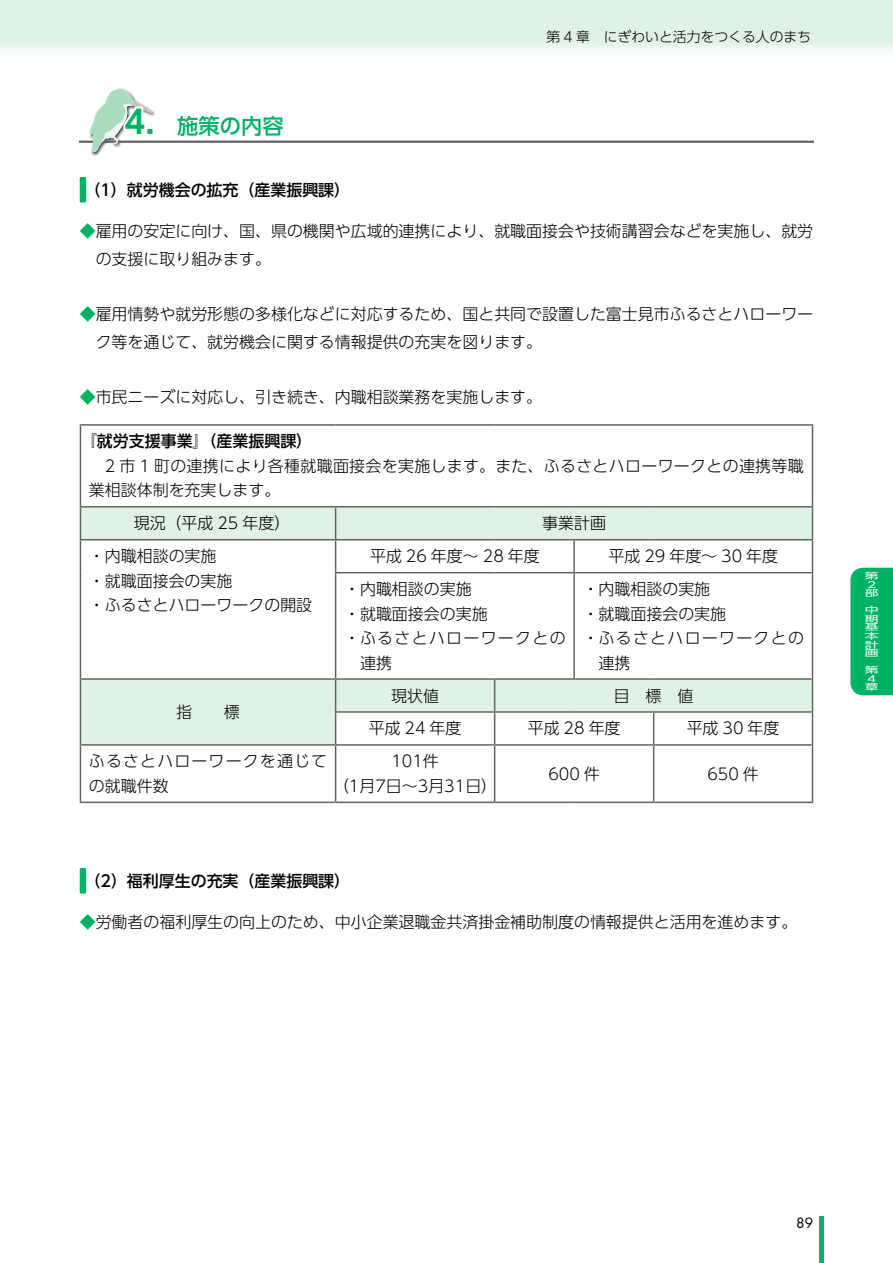
<style>
.page{position:relative;width:893px;height:1263px;background:#fff}
.page>*{position:absolute;margin:0;border:0;box-sizing:border-box;transform-origin:0 0}
.t1{font:500 21.3px "UD Shin Go Pro";color:#00b263}
.t2{font:300 15.9px/24.5px "UD Shin Go Pro";color:#000}
.t3{font:300 15.9px/24.5px "UD Shin Go Pro";letter-spacing:.02em;color:#000}
.t4{font:500 15.9px "UD Shin Go Pro";color:#000}
.t5{font:300 15.9px "UD Shin Go Pro";letter-spacing:.08em;color:#000}
.t6{font:300 15.9px/24.5px "UD Shin Go Pro";letter-spacing:.07em;color:#000}
.t7{font:300 13.8px "UD Shin Go Pro";color:#000}
.t8{font:13.8px "Futura";color:#000}
.t9{font:8.55px/8.6px "UD Shin Go Pro";color:#fff;scale:1.61 1}
.s1{font-family:"UD Shin Go Pro De";font-weight:700;font-size:31.95px}
.s2{color:#00b263}
.s3{font-weight:500}
</style>
<div class="page">
<div style="left:0;top:0;width:893px;height:60px;background:linear-gradient(to bottom,#d8efdf,#f3faf5)"></div>
<hr style="left:820px;top:1216px;width:4px;height:47px;background:#00b263">
<div style="left:850px;top:568px;width:43px;height:127px;background:#00b263"></div>
<img style="left:88px;top:110px;width:69px;height:46px">
<hr style="left:80px;top:141px;width:25px;height:2px;background:#636363">
<hr style="left:113px;top:141px;width:700px;height:2px;background:#636363">
<svg style="left:90px;top:88px;width:62px;height:64px"></svg>
<svg style="left:172px;top:140px;width:126px;height:3px"></svg>
<div style="left:80px;top:177px;width:6px;height:26px;background:#00b263;border-radius:2px"></div>
<svg style="left:81px;top:507px;width:731px;height:237px"></svg>
<hr style="left:80px;top:424px;width:256px;height:2px;background:#636363">
<hr style="left:80px;top:426px;width:1px;height:80px;background:#636363">
<hr style="left:336px;top:424px;width:159px;height:2px;background:#636363">
<hr style="left:495px;top:424px;width:79px;height:2px;background:#636363">
<hr style="left:574px;top:424px;width:80px;height:2px;background:#636363">
<hr style="left:654px;top:424px;width:159px;height:2px;background:#636363">
<hr style="left:812px;top:426px;width:1px;height:80px;background:#636363">
<hr style="left:80px;top:506px;width:256px;height:1px;background:#636363">
<hr style="left:80px;top:507px;width:1px;height:32px;background:#636363">
<hr style="left:336px;top:506px;width:159px;height:1px;background:#636363">
<hr style="left:335px;top:507px;width:1px;height:32px;background:#636363">
<hr style="left:495px;top:506px;width:79px;height:1px;background:#636363">
<hr style="left:574px;top:506px;width:80px;height:1px;background:#636363">
<hr style="left:654px;top:506px;width:159px;height:1px;background:#636363">
<hr style="left:812px;top:507px;width:1px;height:32px;background:#636363">
<hr style="left:80px;top:539px;width:256px;height:1px;background:#636363">
<hr style="left:80px;top:540px;width:1px;height:33px;background:#636363">
<hr style="left:80px;top:573px;width:1px;height:105px;background:#636363">
<hr style="left:80px;top:678px;width:256px;height:2px;background:#636363">
<hr style="left:80px;top:680px;width:1px;height:32px;background:#636363">
<hr style="left:80px;top:712px;width:1px;height:32px;background:#636363">
<hr style="left:80px;top:744px;width:256px;height:2px;background:#636363">
<hr style="left:80px;top:746px;width:1px;height:55px;background:#636363">
<hr style="left:80px;top:801px;width:256px;height:2px;background:#636363">
<hr style="left:336px;top:539px;width:159px;height:1px;background:#636363">
<hr style="left:335px;top:540px;width:1px;height:32px;background:#636363">
<hr style="left:495px;top:539px;width:79px;height:1px;background:#636363">
<hr style="left:574px;top:539px;width:80px;height:1px;background:#636363">
<hr style="left:573px;top:540px;width:2px;height:32px;background:#636363">
<hr style="left:654px;top:539px;width:159px;height:1px;background:#636363">
<hr style="left:812px;top:540px;width:1px;height:32px;background:#636363">
<hr style="left:335px;top:572px;width:160px;height:1px;background:#636363">
<hr style="left:335px;top:573px;width:1px;height:105px;background:#636363">
<hr style="left:495px;top:572px;width:79px;height:1px;background:#636363">
<hr style="left:574px;top:572px;width:80px;height:1px;background:#636363">
<hr style="left:573px;top:573px;width:2px;height:105px;background:#636363">
<hr style="left:654px;top:572px;width:159px;height:1px;background:#636363">
<hr style="left:812px;top:573px;width:1px;height:105px;background:#636363">
<hr style="left:336px;top:678px;width:159px;height:2px;background:#636363">
<hr style="left:335px;top:680px;width:1px;height:31px;background:#636363">
<hr style="left:495px;top:678px;width:79px;height:2px;background:#636363">
<hr style="left:494px;top:680px;width:1px;height:31px;background:#636363">
<hr style="left:574px;top:678px;width:80px;height:2px;background:#636363">
<hr style="left:654px;top:678px;width:159px;height:2px;background:#636363">
<hr style="left:812px;top:680px;width:1px;height:31px;background:#636363">
<hr style="left:335px;top:711px;width:160px;height:2px;background:#636363">
<hr style="left:335px;top:713px;width:1px;height:31px;background:#636363">
<hr style="left:495px;top:711px;width:79px;height:2px;background:#636363">
<hr style="left:494px;top:713px;width:1px;height:31px;background:#636363">
<hr style="left:574px;top:711px;width:80px;height:2px;background:#636363">
<hr style="left:654px;top:711px;width:159px;height:2px;background:#636363">
<hr style="left:653px;top:713px;width:1px;height:31px;background:#636363">
<hr style="left:812px;top:713px;width:1px;height:31px;background:#636363">
<hr style="left:336px;top:744px;width:159px;height:2px;background:#636363">
<hr style="left:335px;top:746px;width:1px;height:55px;background:#636363">
<hr style="left:495px;top:744px;width:79px;height:2px;background:#636363">
<hr style="left:494px;top:746px;width:1px;height:55px;background:#636363">
<hr style="left:574px;top:744px;width:80px;height:2px;background:#636363">
<hr style="left:654px;top:744px;width:159px;height:2px;background:#636363">
<hr style="left:653px;top:746px;width:1px;height:55px;background:#636363">
<hr style="left:812px;top:746px;width:1px;height:55px;background:#636363">
<hr style="left:336px;top:801px;width:159px;height:2px;background:#636363">
<hr style="left:495px;top:801px;width:79px;height:2px;background:#636363">
<hr style="left:574px;top:801px;width:80px;height:2px;background:#636363">
<hr style="left:654px;top:801px;width:159px;height:2px;background:#636363">
<div style="left:80px;top:868px;width:6px;height:25px;background:#00b263;border-radius:2px"></div>
<p class="t1" style="left:124px;top:109px;width:161px"><span class="s1">4．</span>施策の内容</p>
<p class="t7" style="left:546px;top:26px;width:266px">第 4 章　にぎわいと活力をつくる人のまち</p>
<p class="t4" style="left:85px;top:177px;width:267px">（1）就労機会の拡充（産業振興課）</p>
<p class="t2" style="left:96px;top:217px;width:719px;line-height:27.6px;text-indent:-16px"><span class="s2">◆</span>雇用の安定に向け、国、県の機関や広域的連携により、就職面接会や技術講習会などを実施し、就労の支援に取り組みます。</p>
<p class="t2" style="left:96px;top:300px;width:719px;line-height:27.6px;text-indent:-16px"><span class="s2">◆</span>雇用情勢や就労形態の多様化などに対応するため、国と共同で設置した富士見市ふるさとハローワーク等を通じて、就労機会に関する情報提供の充実を図ります。</p>
<p class="t2" style="left:80px;top:384px;width:464px"><span class="s2">◆</span>市民ニーズに対応し、引き続き、内職相談業務を実施します。</p>
<p class="t3" style="left:89px;top:429px;width:716px;text-indent:-8px"><span class="s3">『就労支援事業』（産業振興課）<br></span>　2 市 1 町の連携により各種就職面接会を実施します。また、ふるさとハローワークとの連携等職業相談体制を充実します。</p>
<p class="t2" style="left:134px;top:510px;width:158px">現況（平成 25 年度）</p>
<p class="t2" style="left:542px;top:510px;width:65px">事業計画</p>
<p class="t2" style="left:89px;top:543px;width:225px">・内職相談の実施<br>・就職面接会の実施<br>・ふるさとハローワークの開設</p>
<p class="t2" style="left:370px;top:543px;width:171px">平成 26 年度〜 28 年度</p>
<p class="t2" style="left:608px;top:543px;width:171px">平成 29 年度〜 30 年度</p>
<p class="t2" style="left:583px;top:576px;width:129px">・内職相談の実施</p>
<p class="t2" style="left:583px;top:601px;width:145px">・就職面接会の実施</p>
<p class="t5" style="left:583px;top:625px;width:223px">・ふるさとハローワークとの</p>
<p class="t2" style="left:599px;top:650px;width:33px">連携</p>
<p class="t2" style="left:344px;top:576px;width:129px">・内職相談の実施</p>
<p class="t2" style="left:344px;top:601px;width:145px">・就職面接会の実施</p>
<p class="t5" style="left:344px;top:625px;width:223px">・ふるさとハローワークとの</p>
<p class="t2" style="left:360px;top:650px;width:33px">連携</p>
<p class="t2" style="left:176px;top:699px;width:65px">指　　標</p>
<p class="t2" style="left:391px;top:683px;width:49px">現状値</p>
<p class="t2" style="left:614px;top:683px;width:81px">目　標　値</p>
<p class="t2" style="left:369px;top:716px;width:94px">平成 24 年度</p>
<p class="t2" style="left:528px;top:716px;width:94px">平成 28 年度</p>
<p class="t2" style="left:687px;top:716px;width:94px">平成 30 年度</p>
<p class="t6" style="left:89px;top:749px;width:240px">ふるさとハローワークを通じての就職件数</p>
<p class="t2" style="left:333px;top:749px;width:166px;text-align:center">101件<br>（1月7日〜3月31日）</p>
<p class="t2" style="left:548px;top:761px;width:53px">600 件</p>
<p class="t2" style="left:707px;top:761px;width:53px">650 件</p>
<p class="t4" style="left:85px;top:868px;width:267px">（2）福利厚生の充実（産業振興課）</p>
<p class="t2" style="left:80px;top:909px;width:719px"><span class="s2">◆</span>労働者の福利厚生の向上のため、中小企業退職金共済掛金補助制度の情報提供と活用を進めます。</p>
<p class="t9" style="left:865px;top:571px;width:10px">第<br>２部</p>
<p class="t9" style="left:865px;top:605px;width:10px;text-align:justify">中期基本計画</p>
<p class="t9" style="left:865px;top:665px;width:10px">第<br>４章</p>
<p class="t8" style="left:796px;top:1214px;width:19px">89</p>
</div>
